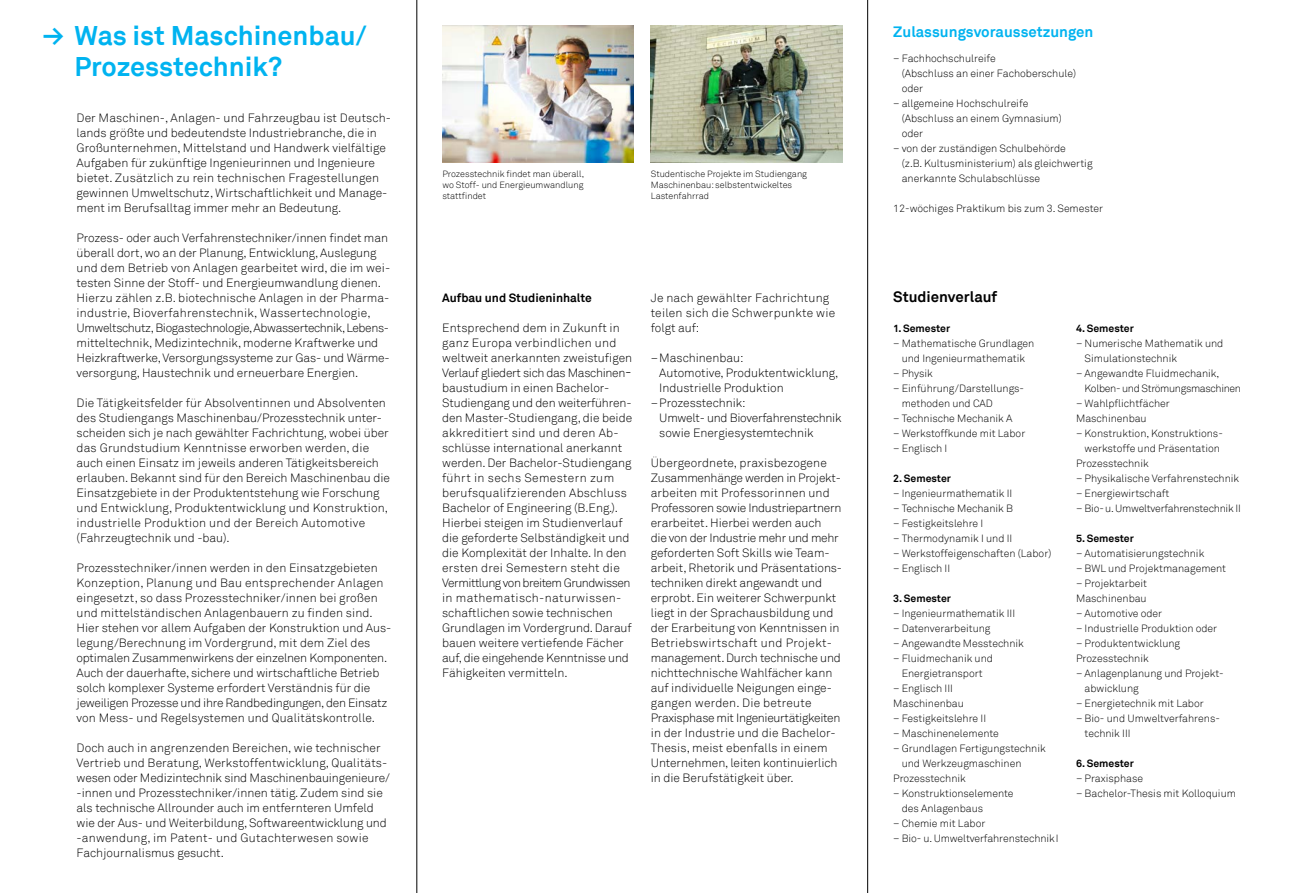
<style>
.page{position:relative;width:1293px;height:893px;background:#fff}
.page>*{position:absolute;margin:0;border:0;box-sizing:border-box;transform-origin:0 0}
.t1{font:700 27px/31.5px "Akkurat";color:#00b3f0}
.t2{font:700 15px "Akkurat";color:#00b3f0}
.t3{font:700 15px "Akkurat";color:#000}
.t4{font:300 12px/15px "Akkurat";color:#000}
.t5{font:300 12px "Akkurat";letter-spacing:-.02em;color:#000}
.t6{font:700 12px "Akkurat";color:#000}
.t7{font:300 10.5px/15px "Akkurat";color:#000}
.t8{font:700 10.5px "Akkurat";color:#000}
.t9{font:300 10.5px/15px "Akkurat";letter-spacing:-.03em;color:#000}
.t10{font:300 10.5px "Akkurat";letter-spacing:-.02em;color:#000}
.t11{font:300 9px/10.8px "Akkurat";color:#000}
</style>
<div class="page">
<img style="left:442px;top:26px;width:192px;height:136px">
<img style="left:651px;top:26px;width:191px;height:136px">
<hr style="left:416px;top:0;width:1px;height:893px;background:#000">
<hr style="left:867px;top:0;width:1px;height:893px;background:#000">
<h1 class="t1" style="left:74px;top:19px;width:293px;text-indent:-32px">≥ Was ist Maschinenbau/<br>Prozesstechnik?</h1>
<p class="t4" style="left:77px;top:111px;width:316px">Der Maschinen-, Anlagen- und Fahrzeugbau ist Deutsch&shy;lands größte und bedeutendste Industriebranche, die in Großunternehmen, Mittelstand und Handwerk vielfältige Aufgaben für zukünftige Ingenieurinnen und Ingenieure bietet. Zusätzlich zu rein technischen Fragestellungen gewinnen Umweltschutz, Wirtschaftlichkeit und Manage&shy;ment im Berufsalltag immer mehr an Bedeutung.</p>
<p class="t4" style="left:77px;top:231px;width:315px">Prozess- oder auch Verfahrenstechniker/innen findet man überall dort, wo an der Planung, Entwicklung, Auslegung und dem Betrieb von Anlagen gearbeitet wird, die im wei&shy;testen Sinne der Stoff- und Energieumwandlung dienen.<br>Hierzu zählen z.B. biotechnische Anlagen in der Pharma&shy;industrie, Bioverfahrenstechnik, Wassertechnologie, Umweltschutz, Biogastechnologie, Abwassertechnik, Lebens&shy;mitteltechnik, Medizintechnik, moderne Kraftwerke und Heizkraftwerke, Versorgungssysteme zur Gas- und Wärme&shy;versorgung, Haustechnik und erneuerbare Energien.</p>
<p class="t4" style="left:77px;top:396px;width:315px">Die Tätigkeitsfelder für Absolventinnen und Absolventen des Studiengangs Maschinenbau/Prozesstechnik unter&shy;scheiden sich je nach gewählter Fachrichtung, wobei über das Grundstudium Kenntnisse erworben werden, die auch einen Einsatz im jeweils anderen Tätigkeitsbereich erlauben. Bekannt sind für den Bereich Maschinenbau die Einsatzgebiete in der Produktentstehung wie Forschung und Entwicklung, Produktentwicklung und Konstruktion, industrielle Produktion und der Bereich Automotive (Fahrzeugtechnik und -bau).</p>
<p class="t4" style="left:77px;top:561px;width:316px">Prozesstechniker/innen werden in den Einsatzgebieten Konzeption, Planung und Bau entsprechender Anlagen eingesetzt, so dass Prozesstechniker/innen bei großen und mittelständischen Anlagenbauern zu finden sind.<br>Hier stehen vor allem Aufgaben der Konstruktion und Aus&shy;legung/Berechnung im Vordergrund, mit dem Ziel des optimalen Zusammenwirkens der einzelnen Komponenten.<br>Auch der dauerhafte, sichere und wirtschaftliche Betrieb solch komplexer Systeme erfordert Verständnis für die jeweiligen Prozesse und ihre Randbedingungen, den Einsatz von Mess- und Regelsystemen und Qualitätskontrolle.</p>
<p class="t4" style="left:77px;top:741px;width:315px">Doch auch in angrenzenden Bereichen, wie technischer Vertrieb und Beratung, Werkstoffentwicklung, Qualitäts&shy;wesen oder Medizintechnik sind Maschinenbauingenieure/ -innen und Prozesstechniker/innen tätig. Zudem sind sie als technische Allrounder auch im entfernteren Umfeld wie der Aus- und Weiterbildung, Softwareentwicklung und -anwendung, im Patent- und Gutachterwesen sowie Fachjournalismus gesucht.</p>
<p class="t11" style="left:442px;top:169px;width:143px;text-align:justify">Prozesstechnik findet man überall, wo Stoff- und Energieumwandlung stattfindet</p>
<p class="t11" style="left:651px;top:169px;width:158px">Studentische Projekte im Studiengang<br>Maschinenbau: selbstentwickeltes<br>Lastenfahrrad</p>
<p class="t2" style="left:893px;top:22px;width:202px">Zulassungsvoraussetzungen</p>
<p class="t7" style="left:901px;top:51px;width:176px;text-indent:-9px">– Fachhochschulreife<br>(Abschluss an einer Fachoberschule) oder</p>
<p class="t7" style="left:901px;top:96px;width:162px;text-indent:-9px">– allgemeine Hochschulreife (Abschluss an einem Gymnasium) oder</p>
<p class="t7" style="left:901px;top:141px;width:192px;text-indent:-9px">– von der zuständigen Schulbehörde<br>(z.B. Kultusministerium) als gleichwertig anerkannte Schulabschlüsse</p>
<p class="t7" style="left:893px;top:201px;width:212px">12-wöchiges Praktikum bis zum 3. Semester</p>
<p class="t3" style="left:893px;top:287px;width:106px">Studienverlauf</p>
<p class="t6" style="left:442px;top:290px;width:151px">Aufbau und Studieninhalte</p>
<p class="t4" style="left:442px;top:321px;width:191px">Entsprechend dem in Zukunft in ganz Europa verbindlichen und weltweit anerkannten zweistufigen Verlauf gliedert sich das Maschinen&shy;baustudium in einen Bachelor-Studiengang und den weiterführen&shy;den Master-Studiengang, die beide akkreditiert sind und deren Ab&shy;schlüsse international anerkannt werden. Der Bachelor-Studiengang führt in sechs Semestern zum berufsqualifzierenden Abschluss Bachelor of Engineering (B.Eng.).<br>Hierbei steigen im Studienverlauf die geforderte Selbständigkeit und die Komplexität der Inhalte. In den ersten drei Semestern steht die Vermittlung von breitem Grundwissen in mathematisch-naturwissen&shy;schaftlichen sowie technischen Grundlagen im Vordergrund. Darauf bauen weitere vertiefende Fächer auf, die eingehende Kenntnisse und Fähigkeiten vermitteln.</p>
<p class="t8" style="left:893px;top:322px;width:59px">1. Semester</p>
<p class="t4" style="left:651px;top:291px;width:186px">Je nach gewählter Fachrichtung teilen sich die Schwerpunkte wie folgt auf:</p>
<p class="t4" style="left:651px;top:351px;width:94px">–Maschinenbau:</p>
<p class="t4" style="left:659px;top:366px;width:181px">Automotive, Produktentwicklung,</p>
<p class="t4" style="left:659px;top:381px;width:126px">Industrielle Produktion</p>
<p class="t4" style="left:651px;top:396px;width:96px">–Prozesstechnik:</p>
<p class="t5" style="left:659px;top:411px;width:184px">Umwelt- und Bioverfahrenstechnik</p>
<p class="t4" style="left:659px;top:426px;width:156px">sowie Energiesystemtechnik</p>
<p class="t4" style="left:651px;top:456px;width:193px">Übergeordnete, praxisbezogene Zusammenhänge werden in Projekt&shy;arbeiten mit Professorinnen und Professoren sowie Industriepartnern erarbeitet. Hierbei werden auch<br>die von der Industrie mehr und mehr geforderten Soft Skills wie Team&shy;arbeit, Rhetorik und Präsentations&shy;techniken direkt angewandt und erprobt. Ein weiterer Schwerpunkt liegt in der Sprachausbildung und der Erarbeitung von Kenntnissen in Betriebswirtschaft und Projekt&shy;management. Durch technische und nichttechnische Wahlfächer kann auf individuelle Neigungen einge&shy;gangen werden. Die betreute Praxisphase mit Ingenieurtätigkeiten in der Industrie und die Bachelor-Thesis, meist ebenfalls in einem Unternehmen, leiten kontinuierlich in die Berufstätigkeit über.</p>
<p class="t7" style="left:893px;top:336px;width:143px;text-align:center">– Mathematische Grundlagen und Ingenieurmathematik</p>
<p class="t7" style="left:893px;top:366px;width:41px">– Physik</p>
<p class="t7" style="left:901px;top:381px;width:122px;text-indent:-9px">– Einführung/Darstellungs&shy;methoden und CAD</p>
<p class="t7" style="left:893px;top:411px;width:121px">– Technische Mechanik A</p>
<p class="t7" style="left:893px;top:426px;width:134px">– Werkstoffkunde mit Labor</p>
<p class="t7" style="left:893px;top:441px;width:56px">– Englisch I</p>
<p class="t8" style="left:893px;top:472px;width:59px">2. Semester</p>
<p class="t7" style="left:893px;top:486px;width:121px">– Ingenieurmathematik II</p>
<p class="t7" style="left:893px;top:501px;width:121px">– Technische Mechanik B</p>
<p class="t7" style="left:893px;top:516px;width:92px">– Festigkeitslehre I</p>
<p class="t7" style="left:893px;top:531px;width:121px">– Thermodynamik I und II</p>
<p class="t7" style="left:893px;top:546px;width:160px">– Werkstoffeigenschaften (Labor)</p>
<p class="t7" style="left:893px;top:561px;width:59px">– Englisch II</p>
<p class="t8" style="left:893px;top:592px;width:59px">3. Semester</p>
<p class="t7" style="left:893px;top:606px;width:123px">– Ingenieurmathematik III</p>
<p class="t7" style="left:893px;top:621px;width:99px">– Datenverarbeitung</p>
<p class="t7" style="left:893px;top:636px;width:132px">– Angewandte Messtechnik</p>
<p class="t7" style="left:893px;top:651px;width:101px;text-align:center">– Fluidmechanik und<br>Energietransport</p>
<p class="t7" style="left:893px;top:681px;width:72px">– Englisch III<br>Maschinenbau</p>
<p class="t7" style="left:893px;top:711px;width:94px">– Festigkeitslehre II</p>
<p class="t7" style="left:893px;top:726px;width:107px">– Maschinenelemente</p>
<p class="t7" style="left:893px;top:741px;width:154px">– Grundlagen Fertigungstechnik</p>
<p class="t7" style="left:901px;top:756px;width:121px">und Werkzeugmaschinen</p>
<p class="t7" style="left:893px;top:771px;width:74px">Prozesstechnik</p>
<p class="t7" style="left:901px;top:786px;width:113px;text-indent:-9px">– Konstruktionselemente des Anlagenbaus</p>
<p class="t7" style="left:893px;top:816px;width:94px">– Chemie mit Labor</p>
<p class="t7" style="left:893px;top:831px;width:167px">– Bio- u. Umweltverfahrenstechnik I</p>
<p class="t8" style="left:1076px;top:322px;width:59px">4. Semester</p>
<p class="t7" style="left:1084px;top:336px;width:140px;text-indent:-9px">– Numerische Mathematik und<br>Simulationstechnik</p>
<p class="t9" style="left:1084px;top:366px;width:158px;text-indent:-9px">– Angewandte Fluidmechanik,<br>Kolben- und Strömungsmaschinen</p>
<p class="t7" style="left:1076px;top:396px;width:95px">– Wahlpflichtfächer<br>Maschinenbau</p>
<p class="t7" style="left:1076px;top:426px;width:148px">– Konstruktion, Konstruktions-</p>
<p class="t7" style="left:1084px;top:441px;width:137px">werkstoffe und Präsentation</p>
<p class="t7" style="left:1076px;top:456px;width:74px">Prozesstechnik</p>
<p class="t7" style="left:1076px;top:471px;width:165px">– Physikalische Verfahrenstechnik</p>
<p class="t7" style="left:1076px;top:486px;width:95px">– Energiewirtschaft</p>
<p class="t10" style="left:1076px;top:502px;width:166px">– Bio- u. Umweltverfahrenstechnik II</p>
<p class="t8" style="left:1076px;top:532px;width:59px">5. Semester</p>
<p class="t7" style="left:1076px;top:546px;width:130px">– Automatisierungstechnik</p>
<p class="t7" style="left:1076px;top:561px;width:152px">– BWL und Projektmanagement</p>
<p class="t7" style="left:1076px;top:576px;width:72px">– Projektarbeit<br>Maschinenbau</p>
<p class="t7" style="left:1076px;top:606px;width:88px">– Automotive oder</p>
<p class="t7" style="left:1076px;top:621px;width:143px">– Industrielle Produktion oder</p>
<p class="t7" style="left:1076px;top:636px;width:106px">– Produktentwicklung<br>Prozesstechnik</p>
<p class="t7" style="left:1084px;top:666px;width:141px;text-indent:-9px">– Anlagenplanung und Projekt&shy;abwicklung</p>
<p class="t7" style="left:1076px;top:696px;width:129px">– Energietechnik mit Labor</p>
<p class="t7" style="left:1084px;top:711px;width:137px;text-indent:-9px">– Bio- und Umweltverfahrens&shy;technik III</p>
<p class="t8" style="left:1076px;top:757px;width:59px">6. Semester</p>
<p class="t7" style="left:1076px;top:771px;width:69px">– Praxisphase</p>
<p class="t7" style="left:1076px;top:786px;width:161px">– Bachelor-Thesis mit Kolloquium</p>
</div>
